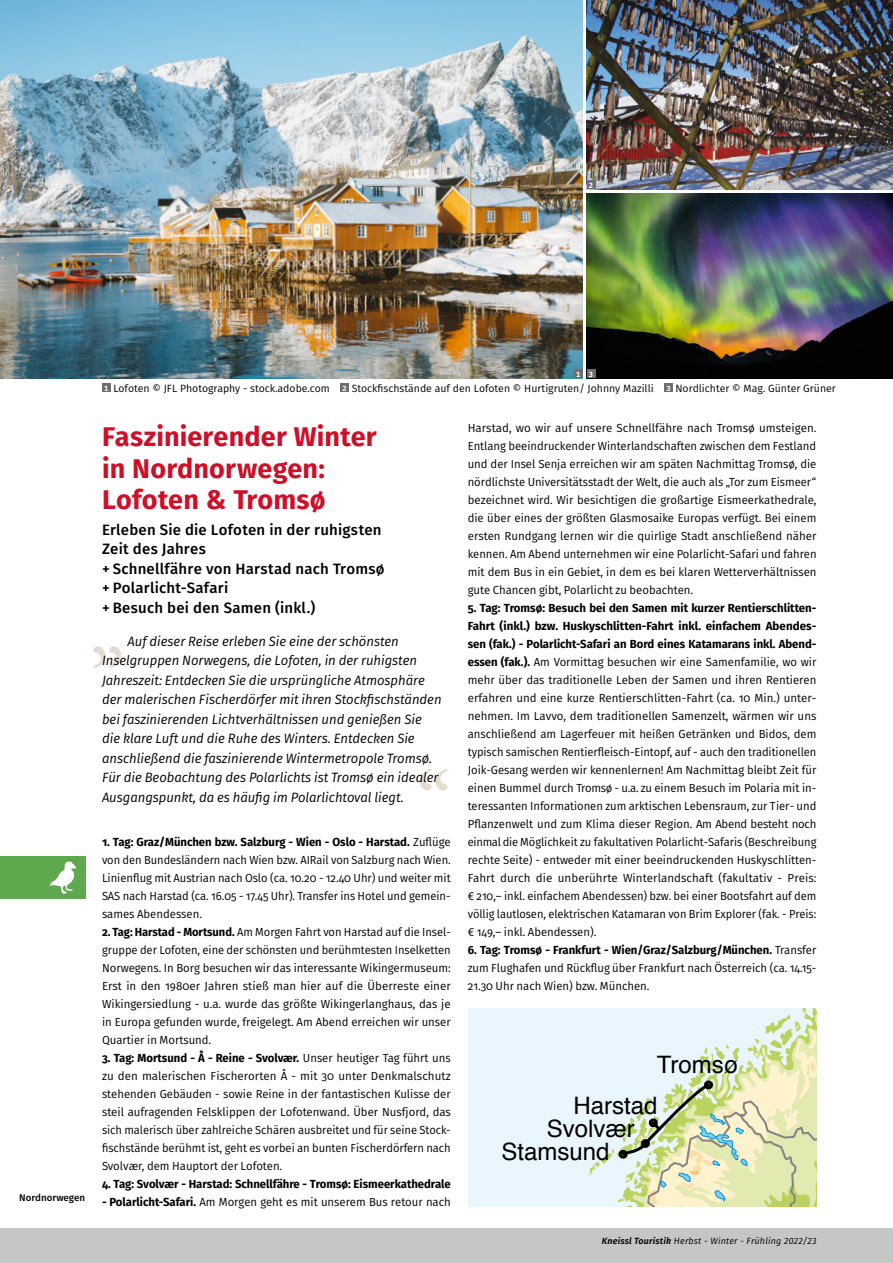
<style>
.page{position:relative;width:893px;height:1263px;background:#fff}
.page>*{position:absolute;margin:0;border:0;box-sizing:border-box;transform-origin:0 0}
._01a_Überschrift_1_R{font:700 27px "Fira Sans";letter-spacing:.005em;color:#cd0f28}
.t1{font:24px "Helvetica";color:#000}
._01b_Unterüberschrif{font:500 15px "Fira Sans";letter-spacing:.015em;color:#000}
._01d_Einleitungstext{font:italic 13.5px/19.5px "Fira Sans";color:#000}
._02_Reiseverlauf{font:11.7px/18px "Fira Sans";color:#000;text-align:justify}
._02_Reiseverlauf-2{font:11.7px/18px "Fira Sans";color:#000;scale:.95 1}
._02_Reiseverlauf-3{font:700 11.7px "Fira Sans";color:#000}
._04_Bildlegende__Bil{font:10.5px "Fira Sans";color:#000}
.Rubrik_b{font:500 9.75px "Fira Sans";color:#000}
.Fusszeile_bold_itali{font:italic 9px "Fira Sans";letter-spacing:.02em;color:#000}
.t2{font:700 7.5px "Fira Sans";color:#fff}
.s1{font-weight:700}
.s2{font-weight:600}
</style>
<div class="page">
<img style="left:587px;top:193px;width:306px;height:185px">
<img style="left:587px;top:0;width:306px;height:189px">
<div style="left:102px;top:384px;width:9px;height:8px;background:#6e6e6e"></div>
<div style="left:340px;top:384px;width:9px;height:8px;background:#6e6e6e"></div>
<div style="left:664px;top:384px;width:9px;height:8px;background:#6e6e6e"></div>
<img style="left:0;top:0;width:583px;height:378px">
<div style="left:574px;top:369px;width:9px;height:9px;background:#6e6e6e"></div>
<div style="left:587px;top:369px;width:8px;height:9px;background:#6e6e6e"></div>
<div style="left:587px;top:180px;width:8px;height:9px;background:#6e6e6e"></div>
<div style="left:0;top:1229px;width:893px;height:34px;background:#c5c6c6"></div>
<div style="left:0;top:856px;width:85px;height:43px;background:#5ea84e"></div>
<svg style="left:49px;top:861px;width:27px;height:33px"></svg>
<svg style="left:93px;top:646px;width:28px;height:22px"></svg>
<svg style="left:420px;top:769px;width:28px;height:21px"></svg>
<div style="left:468px;top:1008px;width:121px;height:198px;background:#eaf6fe"></div>
<svg style="left:589px;top:1008px;width:227px;height:198px;background:#e0e8cd"></svg>
<p class="t2" style="left:589px;top:179px;width:6px">2</p>
<p class="Rubrik_b" style="left:19px;top:1190px;width:67px">Nordnorwegen</p>
<p class="t2" style="left:576px;top:368px;width:6px">1</p>
<p class="t2" style="left:589px;top:368px;width:5px">3</p>
<p class="t2" style="left:104px;top:382px;width:6px">1</p>
<p class="_04_Bildlegende__Bil" style="left:113px;top:381px;width:218px">Lofoten © JFL Photography - stock.adobe.com</p>
<p class="t2" style="left:343px;top:382px;width:6px">2</p>
<p class="_04_Bildlegende__Bil" style="left:352px;top:381px;width:303px">Stockfischstände auf den Lofoten © Hurtigruten/ Johnny Mazilli</p>
<p class="t2" style="left:666px;top:382px;width:5px">3</p>
<p class="_04_Bildlegende__Bil" style="left:675px;top:381px;width:162px">Nordlichter © Mag. Günter Grüner</p>
<p class="_01a_Überschrift_1_R" style="left:102px;top:414px;width:276px">Faszinierender Winter</p>
<p class="_01a_Überschrift_1_R" style="left:102px;top:446px;width:224px">in Nordnorwegen:</p>
<p class="_01a_Überschrift_1_R" style="left:102px;top:477px;width:225px">Lofoten &amp; Tromsø</p>
<p class="_01b_Unterüberschrif" style="left:102px;top:517px;width:281px">Erleben Sie die Lofoten in der ruhigsten</p>
<p class="_01b_Unterüberschrif" style="left:102px;top:537px;width:105px">Zeit des Jahres</p>
<p class="_01b_Unterüberschrif" style="left:102px;top:556px;width:284px">+ Schnellfähre von Harstad nach Tromsø</p>
<p class="_01b_Unterüberschrif" style="left:102px;top:576px;width:128px">+ Polarlicht-Safari</p>
<p class="_01b_Unterüberschrif" style="left:102px;top:595px;width:215px">+ Besuch bei den Samen (inkl.)</p>
<p class="_01d_Einleitungstext" style="left:102px;top:631px;width:341px;text-indent:26px">Auf dieser Reise erleben Sie eine der schönsten Inselgruppen Norwegens, die Lofoten, in der ruhigsten Jahreszeit: Entdecken Sie die ursprüngliche Atmosphäre der malerischen Fischerdörfer mit ihren Stockfischständen bei faszinierenden Lichtverhältnissen und genießen Sie die klare Luft und die Ruhe des Winters. Entdecken Sie anschließend die faszinierende Wintermetropole Tromsø.<br>Für die Beobachtung des Polarlichts ist Tromsø ein idealer Ausgangspunkt, da es häufig im Polarlichtoval liegt.</p>
<p class="_02_Reiseverlauf" style="left:102px;top:833px;width:350px"><span class="s1">1. Tag: Graz/München bzw. Salzburg - Wien - Oslo - Harstad.</span> Zuflüge von den Bundesländern nach Wien bzw. AIRail von Salzburg nach Wien.<br>Linienflug mit Austrian nach Oslo (ca. 10.20 - 12.40 Uhr) und weiter mit SAS nach Harstad (ca. 16.05 - 17.45 Uhr). Transfer ins Hotel und gemein&shy;sames Abendessen.</p>
<p class="_02_Reiseverlauf-2" style="left:102px;top:923px;width:369px"><span class="s1">2. Tag: Harstad - Mortsund.</span> Am Morgen Fahrt von Harstad auf die Insel&shy;gruppe der Lofoten, eine der schönsten und berühmtesten Inselketten Norwegens. In Borg besuchen wir das interessante Wikingermuseum:<br>Erst in den 1980er Jahren stieß man hier auf die Überreste einer Wikingersiedlung - u.a. wurde das größte Wikingerlanghaus, das je in Europa gefunden wurde, freigelegt. Am Abend erreichen wir unser Quartier in Mortsund.</p>
<p class="_02_Reiseverlauf" style="left:102px;top:1049px;width:350px"><span class="s1">3. Tag: Mortsund - Å - Reine - Svolvær.</span> Unser heutiger Tag führt uns zu den malerischen Fischerorten Å - mit 30 unter Denkmalschutz stehenden Gebäuden - sowie Reine in der fantastischen Kulisse der steil aufragenden Felsklippen der Lofotenwand. Über Nusfjord, das sich malerisch über zahlreiche Schären ausbreitet und für seine Stock&shy;fischstände berühmt ist, geht es vorbei an bunten Fischerdörfern nach Svolvær, dem Hauptort der Lofoten.</p>
<p class="_02_Reiseverlauf-3" style="left:102px;top:1174px;width:350px">4. Tag: Svolvær - Harstad: Schnellfähre - Tromsø: Eismeerkathedrale</p>
<p class="_02_Reiseverlauf" style="left:102px;top:1193px;width:350px"><span class="s1">- Polarlicht-Safari.</span> Am Morgen geht es mit unserem Bus retour nach</p>
<p class="_02_Reiseverlauf" style="left:468px;top:419px;width:350px">Harstad, wo wir auf unsere Schnellfähre nach Tromsø umsteigen.<br>Entlang beeindruckender Winterlandschaften zwischen dem Festland und der Insel Senja erreichen wir am späten Nachmittag Tromsø, die nördlichste Universitätsstadt der Welt, die auch als „Tor zum Eismeer“ bezeichnet wird. Wir besichtigen die großartige Eismeerkathedrale, die über eines der größten Glasmosaike Europas verfügt. Bei einem ersten Rundgang lernen wir die quirlige Stadt anschließend näher kennen. Am Abend unternehmen wir eine Polarlicht-Safari und fahren mit dem Bus in ein Gebiet, in dem es bei klaren Wetterverhältnissen gute Chancen gibt, Polarlicht zu beobachten.</p>
<p class="_02_Reiseverlauf" style="left:468px;top:599px;width:350px"><span class="s1">5. Tag: Tromsø: Besuch bei den Samen mit kurzer Rentierschlitten-Fahrt (inkl.) bzw. Huskyschlitten-Fahrt inkl. einfachem Abendes&shy;sen (fak.) - Polarlicht-Safari an Bord eines Katamarans inkl. Abend&shy;essen (fak.).</span> Am Vormittag besuchen wir eine Samenfamilie, wo wir mehr über das traditionelle Leben der Samen und ihren Rentieren erfahren und eine kurze Rentierschlitten-Fahrt (ca. 10 Min.) unter&shy;nehmen. Im Lavvo, dem traditionellen Samenzelt, wärmen wir uns anschließend am Lagerfeuer mit heißen Getränken und Bidos, dem typisch samischen Rentierfleisch-Eintopf, auf - auch den traditionellen Joik-Gesang werden wir kennenlernen! Am Nachmittag bleibt Zeit für einen Bummel durch Tromsø - u.a. zu einem Besuch im Polaria mit in&shy;teressanten Informationen zum arktischen Lebensraum, zur Tier- und Pflanzenwelt und zum Klima dieser Region. Am Abend besteht noch einmal die Möglichkeit zu fakultativen Polarlicht-Safaris (Beschreibung rechte Seite) - entweder mit einer beeindruckenden Huskyschlitten-Fahrt durch die unberührte Winterlandschaft (fakultativ - Preis: € 210,– inkl. einfachem Abendessen) bzw. bei einer Bootsfahrt auf dem völlig lautlosen, elektrischen Katamaran von Brim Explorer (fak. - Preis: € 149,– inkl. Abendessen).</p>
<p class="_02_Reiseverlauf" style="left:468px;top:941px;width:350px"><span class="s1">6. Tag: Tromsø - Frankfurt - Wien/Graz/Salzburg/München.</span> Transfer zum Flughafen und Rückflug über Frankfurt nach Österreich (ca. 14.15- 21.30 Uhr nach Wien) bzw. München.</p>
<p class="t1" style="left:657px;top:1046px;width:83px">Tromsø</p>
<p class="t1" style="left:574px;top:1087px;width:86px">Harstad</p>
<p class="t1" style="left:547px;top:1110px;width:90px">Svolvær</p>
<p class="t1" style="left:501px;top:1133px;width:110px">Stamsund</p>
<p class="Fusszeile_bold_itali" style="left:602px;top:1234px;width:216px"><span class="s2">Kneissl Touristik</span> Herbst - Winter - Frühling 2022/23</p>
</div>
